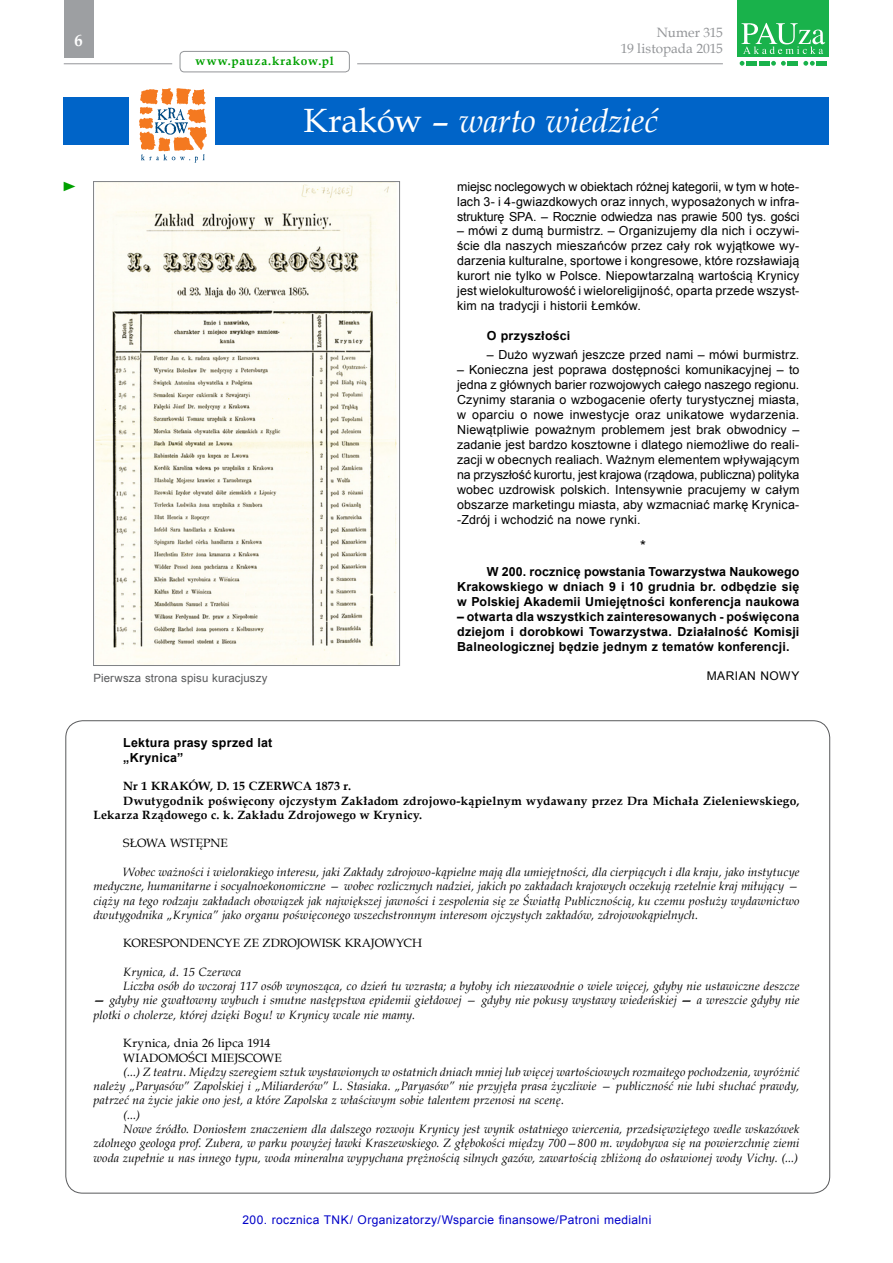
<style>
.page{position:relative;width:893px;height:1263px;background:#fff}
.page>*{position:absolute;margin:0;border:0;box-sizing:border-box;transform-origin:0 0}
.t1{font:italic 33.6px "Book Antiqua";letter-spacing:-.015em;color:#fff}
.t2{font:700 16.5px "Book Antiqua";color:#fff}
.t3{font:15px "Arial";color:#000}
.t4{font:13.5px/16.2px "Book Antiqua";color:#939598;text-align:right}
.t5{font:13.5px "Times New Roman";color:#00a000;scale:1.22 1}
.t6{font:12.45px/15px "Arial";letter-spacing:.01em;color:#000;text-align:justify}
.t7{font:700 12.45px/15px "Arial";letter-spacing:.015em;color:#000;text-align:justify}
.t8{font:italic 12px/14.2px "Book Antiqua";letter-spacing:.01em;color:#000}
.t9{font:700 12px "Book Antiqua";letter-spacing:.015em;color:#000}
.t10{font:12px/14.2px "Book Antiqua";letter-spacing:.005em;color:#000}
.t11{font:12px "Arial";letter-spacing:.03em;color:#0000c8}
.t12{font:700 12px "Book Antiqua";letter-spacing:.07em;color:#00a000}
.t13{font:12px "Arial";letter-spacing:.045em;color:#000}
.t14{font:11.4px "Arial";letter-spacing:.015em;color:#58595b}
.s1{font-style:normal}
.s2{font-weight:700}
</style>
<div class="page">
<hr style="left:357px;top:63px;width:366px;height:1px;background:#939598">
<div style="left:64px;top:0;width:30px;height:57px;background:#9d9fa2"></div>
<div style="left:180px;top:51px;width:170px;height:21px;border:1px solid #939598;border-radius:4px"></div>
<svg style="left:740px;top:61px;width:4px;height:5px"></svg>
<svg style="left:771px;top:61px;width:15px;height:5px"></svg>
<svg style="left:803px;top:61px;width:12px;height:5px"></svg>
<div style="left:746px;top:61px;width:11px;height:5px;background:#19b24b"></div>
<div style="left:759px;top:61px;width:11px;height:5px;background:#19b24b"></div>
<div style="left:787px;top:61px;width:11px;height:5px;background:#19b24b"></div>
<div style="left:816px;top:61px;width:11px;height:5px;background:#19b24b"></div>
<div style="left:737px;top:0;width:92px;height:56px;background:#19b24b"></div>
<svg style="left:741px;top:23px;width:84px;height:31px"></svg>
<hr style="left:64px;top:63px;width:108px;height:1px;background:#939598">
<div style="left:216px;top:98px;width:613px;height:47px;background:#0064c8"></div>
<div style="left:64px;top:97px;width:65px;height:48px;background:#0064c8"></div>
<svg style="left:139px;top:88px;width:68px;height:75px"></svg>
<img style="left:95px;top:183px;width:303px;height:481px">
<div style="left:93px;top:181px;width:307px;height:485px;border:1px solid #808285"></div>
<h2 class="t2" style="left:75px;top:30px;width:10px">6</h2>
<p class="t12" style="left:196px;top:53px;width:140px">www.pauza.krakow.pl</p>
<p class="t4" style="left:621px;top:24px;width:104px">Numer 315<br>19 listopada 2015</p>
<h1 class="t1" style="left:304px;top:97px;width:356px"><span class="s1">Kraków –</span> warto wiedzieć</h1>
<p class="t5" style="left:62px;top:177px;width:15px">►</p>
<p class="t14" style="left:93px;top:670px;width:176px">Pierwsza strona spisu kuracjuszy</p>
<p class="t6" style="left:457px;top:179px;width:344px">miejsc noclegowych w obiektach różnej kategorii, w tym w hote&shy;lach 3- i 4-gwiazdkowych oraz innych, wyposażonych w infra&shy;strukturę SPA. – Rocznie odwiedza nas prawie 500 tys. gości</p>
<p class="t6" style="left:457px;top:223px;width:344px">– mówi z dumą burmistrz. – Organizujemy dla nich i oczywi&shy;ście dla naszych mieszańców przez cały rok wyjątkowe wy&shy;darzenia kulturalne, sportowe i kongresowe, które rozsławiają kurort nie tylko w Polsce. Niepowtarzalną wartością Krynicy jest wielokulturowość i wieloreligijność, oparta przede wszyst&shy;kim na tradycji i historii Łemków.</p>
<p class="t7" style="left:487px;top:328px;width:85px">O przyszłości</p>
<p class="t6" style="left:487px;top:347px;width:314px">– Dużo wyzwań jeszcze przed nami – mówi burmistrz.</p>
<p class="t6" style="left:457px;top:362px;width:344px">– Konieczna jest poprawa dostępności komunikacyjnej – to jedna z głównych barier rozwojowych całego naszego regionu.<br>Czynimy starania o wzbogacenie oferty turystycznej miasta, w oparciu o nowe inwestycje oraz unikatowe wydarzenia.<br>Niewątpliwie poważnym problemem jest brak obwodnicy – zadanie jest bardzo kosztowne i dlatego niemożliwe do reali&shy;zacji w obecnych realiach. Ważnym elementem wpływającym na przyszłość kurortu, jest krajowa (rządowa, publiczna) polityka wobec uzdrowisk polskich. Intensywnie pracujemy w całym obszarze marketingu miasta, aby wzmacniać markę Krynica--Zdrój i wchodzić na nowe rynki.</p>
<p class="t3" style="left:640px;top:535px;width:7px">*</p>
<p class="t7" style="left:457px;top:565px;width:344px;text-indent:30px">W 200. rocznicę powstania Towarzystwa Naukowego Krakowskiego w dniach 9 i 10 grudnia br. odbędzie się w Polskiej Akademii Umiejętności konferencja naukowa</p>
<p class="t7" style="left:457px;top:609px;width:344px">– otwarta dla wszystkich zainteresowanych - poświęcona dziejom i dorobkowi Towarzystwa. Działalność Komisji Balneologicznej będzie jednym z tematów konferencji.</p>
<p class="t13" style="left:707px;top:668px;width:94px">MARIAN NOWY</p>
<p class="t7" style="left:123px;top:735px;width:151px">Lektura prasy sprzed lat „Krynica”</p>
<p class="t9" style="left:123px;top:778px;width:229px">Nr 1 KRAKÓW, D. 15 CZERWCA 1873 r.</p>
<p class="t9" style="left:123px;top:792px;width:678px">Dwutygodnik poświęcony ojczystym Zakładom zdrojowo-kąpielnym wydawany przez Dra Michała Zieleniewskiego,</p>
<p class="t9" style="left:94px;top:806px;width:330px">Lekarza Rządowego c. k. Zakładu Zdrojowego w Krynicy.</p>
<p class="t10" style="left:123px;top:836px;width:106px">SŁOWA WSTĘPNE</p>
<p class="t8" style="left:94px;top:864px;width:707px;text-align:justify;text-indent:30px">Wobec ważności i wielorakiego interesu, jaki Zakłady zdrojowo-kąpielne mają dla umiejętności, dla cierpiących i dla kraju, jako instytucye medyczne, humanitarne i socyalnoekonomiczne — wobec rozlicznych nadziei, jakich po zakładach krajowych oczekują rzetelnie kraj miłujący — ciąży na tego rodzaju zakładach obowiązek jak największej jawności i zespolenia się ze Światłą Publicznością, ku czemu posłuży wydawnictwo dwutygodnika „Krynica” jako organu poświęconego wszechstronnym interesom ojczystych zakładów, zdrojowokąpielnych.</p>
<p class="t10" style="left:123px;top:936px;width:300px">KORESPONDENCYE ZE ZDROJOWISK KRAJOWYCH</p>
<p class="t8" style="left:123px;top:964px;width:678px">Krynica, d. 15 Czerwca<br>Liczba osób do wczoraj 117 osób wynosząca, co dzień tu wzrasta; a byłoby ich niezawodnie o wiele więcej, gdyby nie ustawiczne deszcze</p>
<p class="t8" style="left:94px;top:993px;width:707px"><span class="s2">—</span> gdyby nie gwałtowny wybuch i smutne następstwa epidemii giełdowej — gdyby nie pokusy wystawy wiedeńskiej <span class="s2">—</span> a wreszcie gdyby nie plotki o cholerze, której dzięki Bogu! w Krynicy wcale nie mamy.</p>
<p class="t10" style="left:123px;top:1036px;width:160px">Krynica, dnia 26 lipca 1914<br>WIADOMOŚCI MIEJSCOWE</p>
<p class="t8" style="left:123px;top:1064px;width:678px">(...) Z teatru. Między szeregiem sztuk wystawionych w ostatnich dniach mniej lub więcej wartościowych rozmaitego pochodzenia, wyróżnić</p>
<p class="t8" style="left:94px;top:1079px;width:707px">należy „Paryasów” Zapolskiej i „Miliarderów” L. Stasiaka. „Paryasów” nie przyjęła prasa życzliwie — publiczność nie lubi słuchać prawdy,</p>
<p class="t8" style="left:94px;top:1093px;width:472px">patrzeć na życie jakie ono jest, a które Zapolska z właściwym sobie talentem przenosi na scenę.</p>
<p class="t8" style="left:123px;top:1107px;width:18px">(...)</p>
<p class="t8" style="left:123px;top:1121px;width:678px">Nowe źródło. Doniosłem znaczeniem dla dalszego rozwoju Krynicy jest wynik ostatniego wiercenia, przedsięwziętego wedle wskazówek</p>
<p class="t8" style="left:94px;top:1136px;width:707px">zdolnego geologa prof. Zubera, w parku powyżej ławki Kraszewskiego. Z głębokości między 700—800 m. wydobywa się na powierzchnię ziemi</p>
<p class="t8" style="left:94px;top:1150px;width:706px">woda zupełnie u nas innego typu, woda mineralna wypychana prężnością silnych gazów, zawartością zbliżoną do osławionej wody Vichy. (...)</p>
<p class="t11" style="left:243px;top:1212px;width:410px">200. rocznica TNK/ Organizatorzy/Wsparcie finansowe/Patroni medialni</p>
</div>
